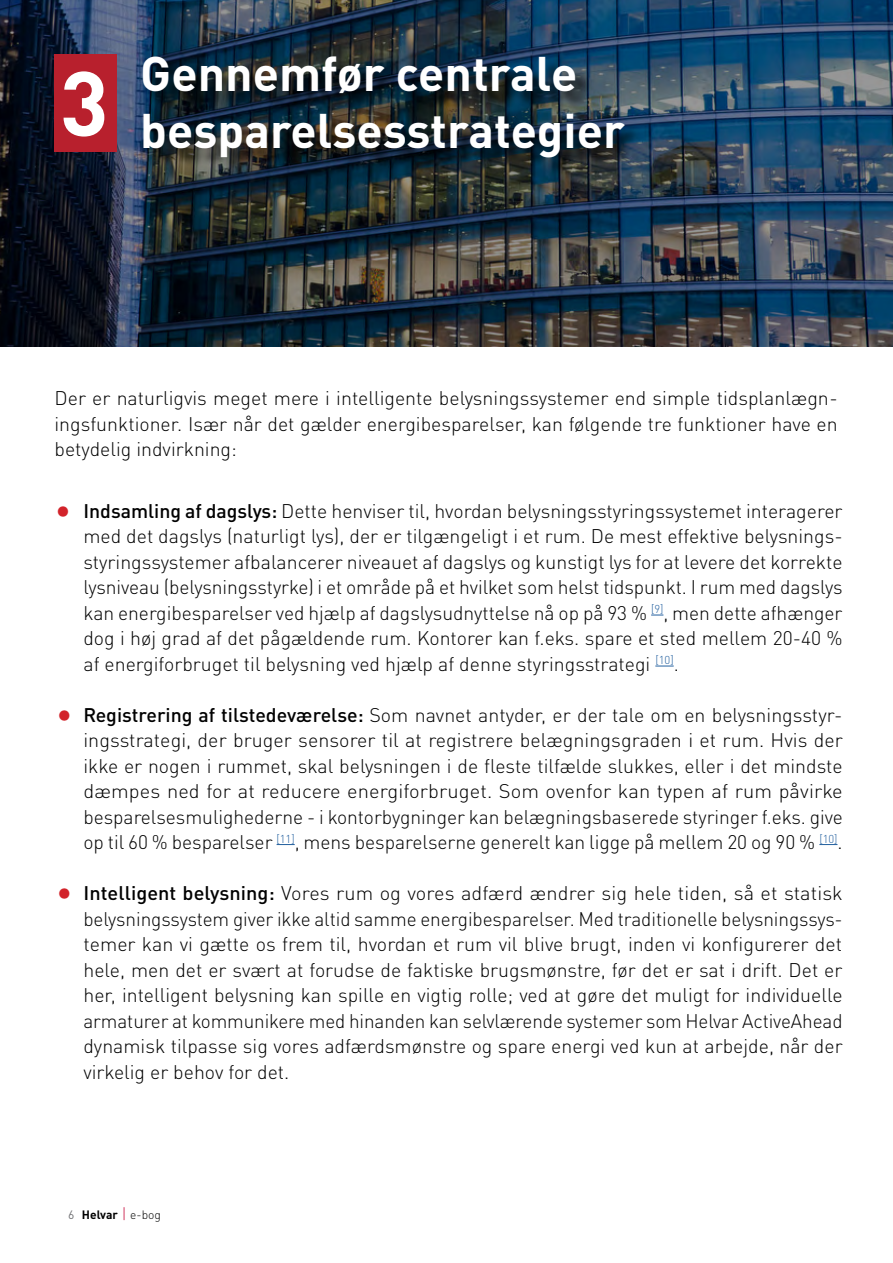
<style>
.page{position:relative;width:893px;height:1263px;background:#fff}
.page>*{position:absolute;margin:0;border:0;box-sizing:border-box;transform-origin:0 0}
.t1{font:700 90px "DIN Pro";color:#fff}
.t2{font:700 48px/57.6px "DIN Pro";color:#fff}
.t3{font:39px "Minion Pro";color:#d2232a}
.t4{font:300 19.5px/25.5px "DIN Pro";color:#000;text-align:justify}
.t5{font:700 12px "DIN Pro";color:#000}
.s1{font-weight:500}
.s2{font-weight:400;color:#6d6e71}
.s3{font-weight:300;font-size:15px;color:#c80f3f}
.s4{font-weight:300}
</style>
<div class="page">
<svg style="left:651px;top:615px;width:12px;height:1px"></svg>
<svg style="left:655px;top:666px;width:19px;height:1px"></svg>
<svg style="left:277px;top:844px;width:18px;height:1px"></svg>
<svg style="left:819px;top:844px;width:18px;height:1px"></svg>
<img style="left:0;top:0;width:893px;height:347px">
<div style="left:55px;top:54px;width:62px;height:98px;background:#b8202d"></div>
<div style="left:146px;top:59px;width:496px;height:117px;background:#000;opacity:.75"></div>
<h1 class="t1" style="left:60px;top:28px;width:50px">3</h1>
<h2 class="t2" style="left:140px;top:39px;width:486px">Gennemfør centrale besparelsesstrategier</h2>
<p class="t4" style="left:55px;top:384px;width:785px">Der er naturligvis meget mere i intelligente belysningssystemer end simple tidsplanlægn&shy;ingsfunktioner. Især når det gælder energibesparelser, kan følgende tre funktioner have en betydelig indvirkning:</p>
<h3 class="t3" style="left:56px;top:481px;width:17px">•</h3>
<h3 class="t3" style="left:57px;top:685px;width:17px">•</h3>
<h3 class="t3" style="left:57px;top:863px;width:17px">•</h3>
<p class="t4" style="left:83px;top:496px;width:761px"><span class="s1">Indsamling af dagslys:</span> Dette henviser til, hvordan belysningsstyringssystemet interagerer med det dagslys (naturligt lys), der er tilgængeligt i et rum. De mest effektive belysnings&shy;styringssystemer afbalancerer niveauet af dagslys og kunstigt lys for at levere det korrekte lysniveau (belysningsstyrke) i et område på et hvilket som helst tidspunkt. I rum med dagslys kan energibesparelser ved hjælp af dagslysudnyttelse nå op på 93 % <sup>[9]</sup>, men dette afhænger dog i høj grad af det pågældende rum. Kontorer kan f.eks. spare et sted mellem 20-40 % af energiforbruget til belysning ved hjælp af denne styringsstrategi <sup>[10]</sup>.</p>
<p class="t4" style="left:83px;top:700px;width:761px"><span class="s1">Registrering af tilstedeværelse:</span> Som navnet antyder, er der tale om en belysningsstyr&shy;ingsstrategi, der bruger sensorer til at registrere belægningsgraden i et rum. Hvis der ikke er nogen i rummet, skal belysningen i de fleste tilfælde slukkes, eller i det mindste dæmpes ned for at reducere energiforbruget. Som ovenfor kan typen af rum påvirke besparelsesmulighederne - i kontorbygninger kan belægningsbaserede styringer f.eks. give op til 60 % besparelser <sup>[11]</sup>, mens besparelserne generelt kan ligge på mellem 20 og 90 % <sup>[10]</sup>.</p>
<p class="t4" style="left:83px;top:879px;width:761px"><span class="s1">Intelligent belysning:</span> Vores rum og vores adfærd ændrer sig hele tiden, så et statisk belysningssystem giver ikke altid samme energibesparelser. Med traditionelle belysningssys&shy;temer kan vi gætte os frem til, hvordan et rum vil blive brugt, inden vi konfigurerer det hele, men det er svært at forudse de faktiske brugsmønstre, før det er sat i drift. Det er her, intelligent belysning kan spille en vigtig rolle; ved at gøre det muligt for individuelle armaturer at kommunikere med hinanden kan selvlærende systemer som Helvar ActiveAhead dynamisk tilpasse sig vores adfærdsmønstre og spare energi ved kun at arbejde, når der virkelig er behov for det.</p>
<p class="t5" style="left:68px;top:1205px;width:94px"><span class="s2">6</span> Helvar <span class="s3">|</span> <span class="s4">e-bog</span></p>
</div>
